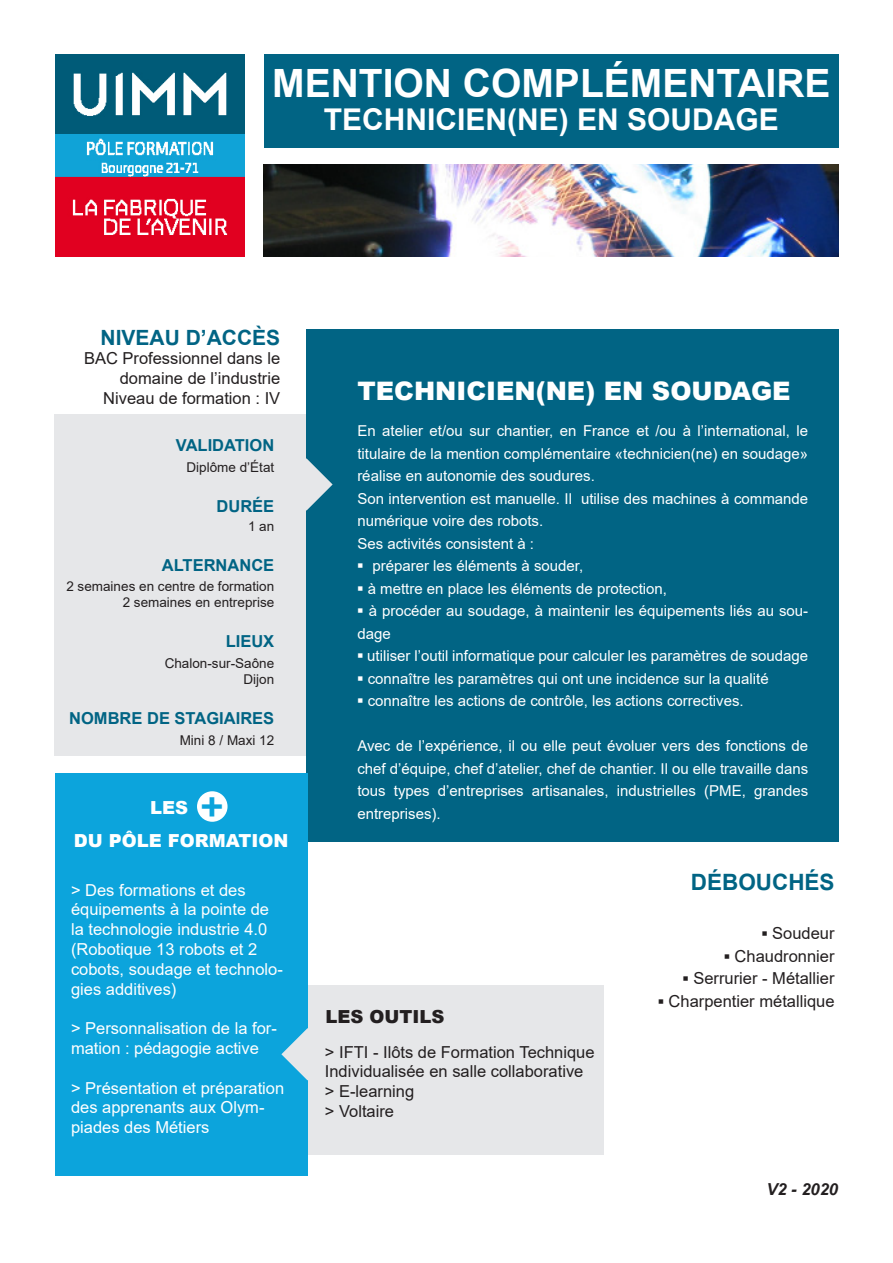
<style>
.page{position:relative;width:893px;height:1263px;background:#fff}
.page>*{position:absolute;margin:0;border:0;box-sizing:border-box;transform-origin:0 0}
.t1{font:700 39px "Arial";color:#fff}
.t2{font:35.7px "Blackoak Std";color:#0ca4dc}
.t3{font:700 30px "Arial";color:#fff}
.t4{font:900 25.5px "Arial";color:#fff}
.t5{font:700 22.5px "Arial";color:#016484}
.t6{font:700 21px "Arial";color:#016484}
.t7{font:900 18px "Arial";color:#fff}
.t8{font:900 18px "Arial";color:#231f20}
.t9{font:16.5px/19.8px "Arial";color:#fff}
.t10{font:16.5px/19.8px "Arial";color:#231f20;text-align:right}
.t11{font:700 16.5px "Arial";color:#016484}
.t12{font:italic 700 16.5px "Arial";color:#231f20}
.t13{font:15px/22.5px "Arial";color:#fff;text-align:justify}
.t14{font:13.5px "Arial";color:#231f20}
.s1{font-weight:700;font-size:16.5px}
.s2{font-weight:700}
</style>
<div class="page">
<div style="left:55px;top:415px;width:252px;height:341px;background:#e6e7e9"></div>
<div style="left:308px;top:985px;width:296px;height:170px;background:#e6e7e9"></div>
<div style="left:265px;top:54px;width:574px;height:93px;background:#016484"></div>
<div style="left:306px;top:329px;width:533px;height:513px;background:#016484"></div>
<img style="left:264px;top:164px;width:574px;height:92px">
<svg style="left:306px;top:458px;width:27px;height:53px"></svg>
<img style="left:55px;top:54px;width:189px;height:202px">
<div style="left:55px;top:773px;width:252px;height:402px;background:#0ca4dc"></div>
<div style="left:197px;top:791px;width:31px;height:31px;background:#fff;border-radius:50%"></div>
<svg style="left:281px;top:1028px;width:27px;height:52px"></svg>
<p class="t1" style="left:272px;top:56px;width:560px">MENTION COMPLÉMENTAIRE</p>
<p class="t3" style="left:324px;top:98px;width:457px">TECHNICIEN(NE) EN SOUDAGE</p>
<p class="t6" style="left:101px;top:322px;width:181px">NIVEAU D’ACCÈS</p>
<p class="t10" style="left:84px;top:349px;width:198px">BAC Professionnel dans le domaine de l’industrie</p>
<p class="t10" style="left:103px;top:388px;width:178px">Niveau de formation : IV</p>
<p class="t11" style="left:176px;top:434px;width:100px">VALIDATION</p>
<p class="t14" style="left:186px;top:458px;width:89px">Diplôme d’État</p>
<p class="t11" style="left:216px;top:494px;width:59px">DURÉE</p>
<p class="t14" style="left:248px;top:517px;width:28px">1 an</p>
<p class="t11" style="left:162px;top:553px;width:114px">ALTERNANCE</p>
<p class="t14" style="left:66px;top:577px;width:209px">2 semaines en centre de formation</p>
<p class="t14" style="left:123px;top:593px;width:153px">2 semaines en entreprise</p>
<p class="t11" style="left:226px;top:630px;width:50px">LIEUX</p>
<p class="t14" style="left:165px;top:654px;width:111px">Chalon-sur-Saône</p>
<p class="t14" style="left:243px;top:670px;width:32px">Dijon</p>
<p class="t11" style="left:69px;top:706px;width:207px">NOMBRE DE STAGIAIRES</p>
<p class="t14" style="left:180px;top:731px;width:96px">Mini 8 / Maxi 12</p>
<p class="t2" style="left:200px;top:780px;width:25px">+</p>
<p class="t7" style="left:150px;top:794px;width:63px">LES +</p>
<p class="t7" style="left:74px;top:827px;width:216px">DU PÔLE FORMATION</p>
<p class="t9" style="left:71px;top:880px;width:213px">&gt; Des formations et des équipements à la pointe de la technologie industrie 4.0 (Robotique 13 robots et 2 cobots, soudage et technolo&shy;gies additives)</p>
<p class="t9" style="left:71px;top:1018px;width:207px">&gt; Personnalisation de la for&shy;mation : pédagogie active</p>
<p class="t9" style="left:71px;top:1078px;width:215px">&gt; Présentation et préparation des apprenants aux Olym&shy;piades des Métiers</p>
<p class="t4" style="left:357px;top:373px;width:435px">TECHNICIEN(NE) EN SOUDAGE</p>
<p class="t13" style="left:357px;top:420px;width:452px">En atelier et/ou sur chantier, en France et /ou à l’international, le titulaire de la mention complémentaire «technicien(ne) en soudage» réalise en autonomie des soudures.</p>
<p class="t13" style="left:357px;top:487px;width:452px">Son intervention est manuelle. Il utilise des machines à commande numérique voire des robots.</p>
<p class="t13" style="left:357px;top:532px;width:178px">Ses activités consistent à :</p>
<p class="t13" style="left:357px;top:555px;width:227px"><span class="s1">▪</span> préparer les éléments à souder,</p>
<p class="t13" style="left:357px;top:577px;width:311px"><span class="s1">▪</span> à mettre en place les éléments de protection,</p>
<p class="t13" style="left:357px;top:600px;width:452px"><span class="s1">▪</span> à procéder au soudage, à maintenir les équipements liés au sou&shy;dage</p>
<p class="t13" style="left:357px;top:645px;width:452px"><span class="s1">▪</span> utiliser l’outil informatique pour calculer les paramètres de soudage</p>
<p class="t13" style="left:357px;top:667px;width:413px"><span class="s1">▪</span> connaître les paramètres qui ont une incidence sur la qualité</p>
<p class="t13" style="left:357px;top:690px;width:388px"><span class="s1">▪</span> connaître les actions de contrôle, les actions correctives.</p>
<p class="t13" style="left:357px;top:735px;width:452px">Avec de l’expérience, il ou elle peut évoluer vers des fonctions de chef d’équipe, chef d’atelier, chef de chantier. Il ou elle travaille dans tous types d’entreprises artisanales, industrielles (PME, grandes entreprises).</p>
<p class="t8" style="left:326px;top:1003px;width:120px">LES OUTILS</p>
<p class="t10" style="left:325px;top:1042px;width:271px">&gt; IFTI - Ilôts de Formation Technique</p>
<p class="t10" style="left:325px;top:1061px;width:260px">Individualisée en salle collaborative</p>
<p class="t10" style="left:325px;top:1081px;width:91px">&gt; E-learning</p>
<p class="t10" style="left:325px;top:1101px;width:71px">&gt; Voltaire</p>
<p class="t5" style="left:691px;top:866px;width:145px">DÉBOUCHÉS</p>
<p class="t10" style="left:762px;top:924px;width:74px"><span class="s2">▪</span> Soudeur</p>
<p class="t10" style="left:724px;top:946px;width:112px"><span class="s2">▪</span> Chaudronnier</p>
<p class="t10" style="left:683px;top:969px;width:153px"><span class="s2">▪</span> Serrurier - Métallier</p>
<p class="t10" style="left:658px;top:991px;width:178px"><span class="s2">▪</span> Charpentier métallique</p>
<p class="t12" style="left:766px;top:1178px;width:73px">V2 - 2020</p>
</div>
